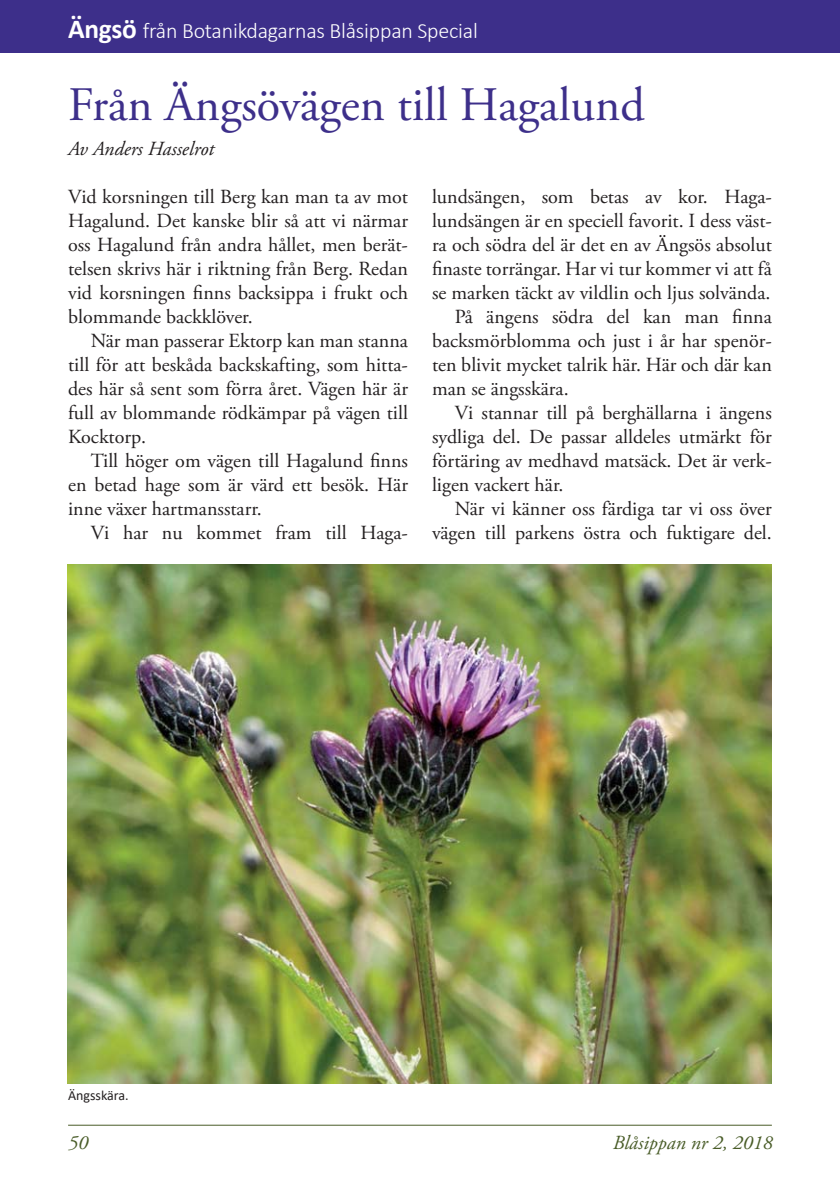
<style>
.page{position:relative;width:840px;height:1191px;background:#fff}
.page>*{position:absolute;margin:0;border:0;box-sizing:border-box;transform-origin:0 0}
.t1{font:48px "Adobe Garamond Pro";color:#3d2f8a}
.t2{font:300 22px "Calibri";letter-spacing:-.01em;color:#fff}
.t3{font:20px/24px "Adobe Garamond Pro";color:#231f20;text-align:justify}
.t4{font:italic 20px "Adobe Garamond Pro";color:#495c28}
.t5{font:italic 20px "Adobe Garamond Pro";color:#231f20}
.t6{font:14px "Calibri";color:#231f20}
.s1{font-weight:700;font-size:27.4px}
</style>
<div class="page">
<hr style="left:68px;top:1124px;width:703px;height:1px;background:#495c28">
<div style="left:0;top:0;width:839px;height:52px;background:#3d2f8a"></div>
<img style="left:67px;top:565px;width:704px;height:518px">
<p class="t2" style="left:68px;top:21px;width:411px"><span class="s1">Ängsö</span> från Botanikdagarnas Blåsippan Special</p>
<h1 class="t1" style="left:68px;top:86px;width:578px">Från Ängsövägen till Hagalund</h1>
<p class="t5" style="left:68px;top:141px;width:148px">Av Anders Hasselrot</p>
<p class="t3" style="left:68px;top:186px;width:341px">Vid korsningen till Berg kan man ta av mot Hagalund. Det kanske blir så att vi närmar oss Hagalund från andra hållet, men berät&shy;telsen skrivs här i riktning från Berg. Redan vid korsningen finns backsippa i frukt och blommande backklöver.</p>
<p class="t3" style="left:68px;top:330px;width:341px;text-indent:23px">När man passerar Ektorp kan man stanna till för att beskåda backskafting, som hitta&shy;des här så sent som förra året. Vägen här är full av blommande rödkämpar på vägen till Kocktorp.</p>
<p class="t3" style="left:68px;top:450px;width:341px;text-indent:23px">Till höger om vägen till Hagalund finns en betad hage som är värd ett besök. Här inne växer hartmansstarr.</p>
<p class="t3" style="left:91px;top:522px;width:318px">Vi har nu kommet fram till Haga-</p>
<p class="t3" style="left:432px;top:186px;width:341px">lundsängen, som betas av kor. Haga-</p>
<p class="t3" style="left:432px;top:210px;width:341px">lundsängen är en speciell favorit. I dess väst-</p>
<p class="t3" style="left:432px;top:234px;width:341px">ra och södra del är det en av Ängsös absolut</p>
<p class="t3" style="left:432px;top:258px;width:341px">finaste torrängar. Har vi tur kommer vi att få</p>
<p class="t3" style="left:432px;top:282px;width:340px">se marken täckt av vildlin och ljus solvända.</p>
<p class="t3" style="left:454px;top:306px;width:318px">På ängens södra del kan man finna</p>
<p class="t3" style="left:432px;top:330px;width:341px">backsmörblomma och just i år har spenör-</p>
<p class="t3" style="left:432px;top:354px;width:341px">ten blivit mycket talrik här. Här och där kan</p>
<p class="t3" style="left:432px;top:378px;width:138px">man se ängsskära.</p>
<p class="t3" style="left:454px;top:402px;width:318px">Vi stannar till på berghällarna i ängens</p>
<p class="t3" style="left:432px;top:426px;width:341px">sydliga del. De passar alldeles utmärkt för</p>
<p class="t3" style="left:432px;top:450px;width:341px">förtäring av medhavd matsäck. Det är verk-</p>
<p class="t3" style="left:432px;top:474px;width:133px">ligen vackert här.</p>
<p class="t3" style="left:454px;top:498px;width:318px">När vi känner oss färdiga tar vi oss över</p>
<p class="t3" style="left:432px;top:522px;width:341px">vägen till parkens östra och fuktigare del.</p>
<p class="t6" style="left:68px;top:1089px;width:62px">Ängsskära.</p>
<p class="t4" style="left:68px;top:1134px;width:21px">50</p>
<p class="t4" style="left:612px;top:1134px;width:161px">Blåsippan nr 2, 2018</p>
</div>
